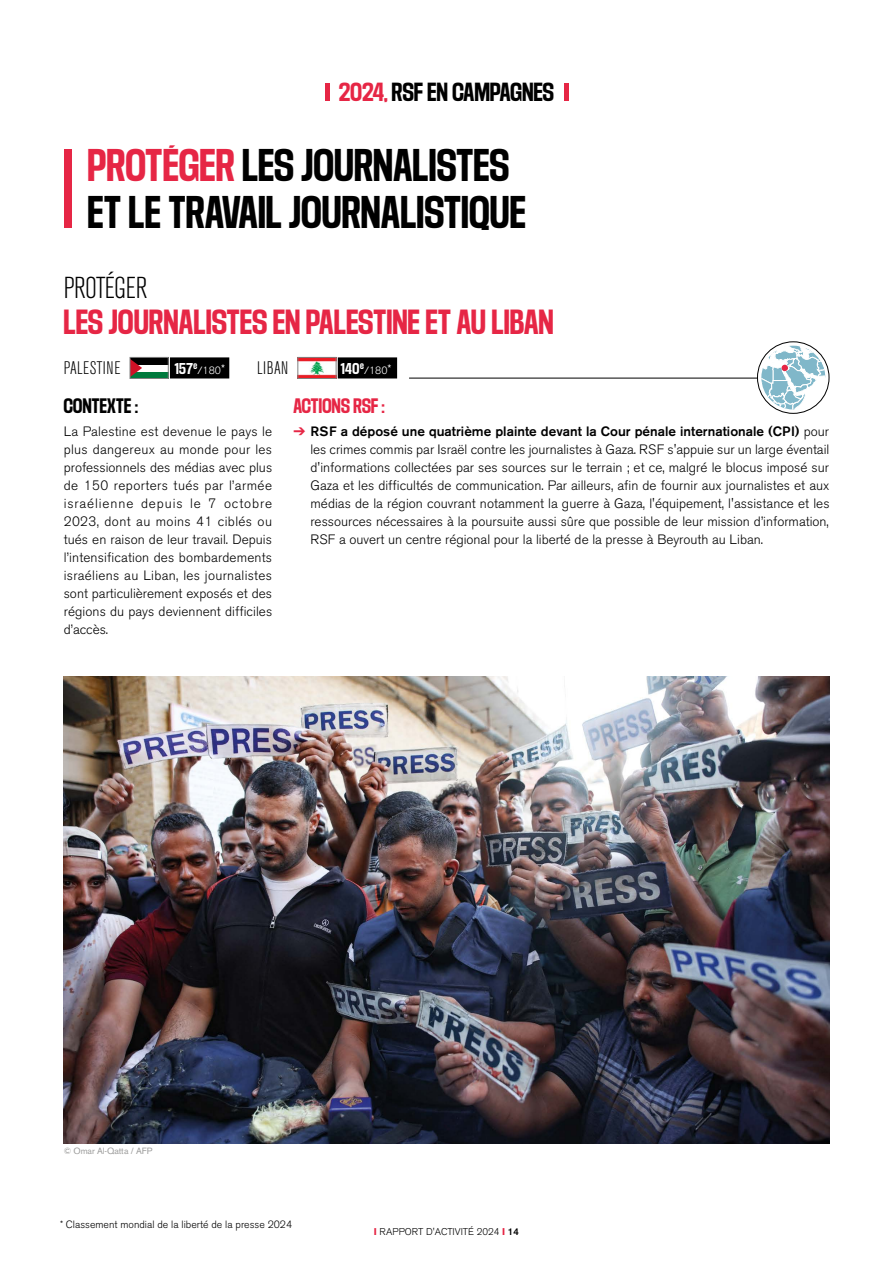
<style>
.page{position:relative;width:893px;height:1263px;background:#fff}
.page>*{position:absolute;margin:0;border:0;box-sizing:border-box;transform-origin:0 0}
.t1{font:700 semi-condensed 39.3px/47.2px "Media Sans";letter-spacing:.02em;color:#000}
.t2{font:700 semi-condensed 30px "Media Sans";letter-spacing:.02em;color:#e62645}
.t3{font:300 condensed 30px "Akzidenz Grotesk BE";letter-spacing:-.025em;color:#000}
.t4{font:700 semi-condensed 22.5px "Media Sans";letter-spacing:.02em;color:#000}
.t5{font:300 condensed 18px "Akzidenz Grotesk BE";letter-spacing:.02em;color:#000}
.t6{font:700 semi-condensed 18px "Media Sans";letter-spacing:.02em;color:#e62645}
.t7{font:700 semi-condensed 18px "Media Sans";letter-spacing:.02em;color:#000}
.t8{font:300 13.5px/18px "Akzidenz Grotesk BE";color:#000;text-align:justify}
.t9{font:300 10.5px "Akzidenz Grotesk BE";color:#000}
.t10{font:300 10.5px "Akzidenz Grotesk BE";color:#fff}
.t11{font:300 9.75px "Akzidenz Grotesk BE";color:#000}
.t12{font:9px "Akzidenz Grotesk BE";letter-spacing:-.01em;color:#9d9d9c}
.s1{color:#e62645}
.s2{font-family:"Media Sans";font-weight:700;font-stretch:semi-condensed;font-size:13.5px}
.s3{font-size:13.5px}
.s4{font-weight:500}
.s5{font-weight:700;color:#e62645}
</style>
<div class="page">
<div style="left:325px;top:83px;width:5px;height:18px;background:#e62645"></div>
<hr style="left:564px;top:83px;width:4px;height:18px;background:#e62645">
<svg style="left:142px;top:372px;width:24px;height:5px"></svg>
<svg style="left:142px;top:364px;width:24px;height:1px"></svg>
<div style="left:130px;top:357px;width:38px;height:7px;background:#000"></div>
<svg style="left:132px;top:360px;width:10px;height:17px"></svg>
<div style="left:130px;top:357px;width:38px;height:22px;border:1px solid #808080"></div>
<div style="left:170px;top:357px;width:59px;height:21px;background:#000"></div>
<img style="left:300px;top:359px;width:34px;height:18px">
<div style="left:298px;top:357px;width:38px;height:22px;border:1px solid #808080"></div>
<div style="left:338px;top:357px;width:59px;height:21px;background:#000"></div>
<img style="left:64px;top:676px;width:765px;height:467px">
<hr style="left:409px;top:378px;width:365px;height:1px;background:#000">
<svg style="left:757px;top:342px;width:72px;height:71px"></svg>
<div style="left:757px;top:341px;width:72px;height:73px;border:1px solid #000;border-radius:50%"></div>
<svg style="left:761px;top:346px;width:64px;height:64px"></svg>
<div style="left:64px;top:149px;width:8px;height:79px;background:#e62645"></div>
<h3 class="t4" style="left:339px;top:79px;width:216px"><span class="s1">2024,</span> RSF EN CAMPAGNES</h3>
<h1 class="t1" style="left:88px;top:140px;width:439px"><span class="s1">PROTÉGER</span> LES JOURNALISTES<br>ET LE TRAVAIL JOURNALISTIQUE</h1>
<h2 class="t3" style="left:64px;top:271px;width:85px">PROTÉGER</h2>
<h2 class="t2" style="left:64px;top:304px;width:491px">LES JOURNALISTES EN PALESTINE ET AU LIBAN</h2>
<h3 class="t5" style="left:64px;top:358px;width:58px">PALESTINE</h3>
<p class="t10" style="left:175px;top:364px;width:52px"><span class="s2">157</span><sup>e</sup>/180<span class="s3">*</span></p>
<h3 class="t5" style="left:257px;top:358px;width:33px">LIBAN</h3>
<p class="t10" style="left:341px;top:364px;width:52px"><span class="s2">140</span><sup>e</sup>/180<span class="s3">*</span></p>
<h3 class="t7" style="left:64px;top:396px;width:75px">CONTEXTE :</h3>
<p class="t8" style="left:64px;top:422px;width:210px">La Palestine est devenue le pays le plus dangereux au monde pour les professionnels des médias avec plus de 150 reporters tués par l’armée israélienne depuis le 7 octobre 2023, dont au moins 41 ciblés ou tués en raison de leur travail. Depuis l’intensification des bombardements israéliens au Liban, les journalistes sont particulièrement exposés et des régions du pays deviennent difficiles d’accès.</p>
<h3 class="t6" style="left:293px;top:396px;width:93px">ACTIONS RSF :</h3>
<p class="t8" style="left:310px;top:422px;width:521px;text-indent:-17px"><span class="s1">➔</span> <span class="s4">RSF a déposé une quatrième plainte devant la Cour pénale internationale (CPI)</span> pour les crimes commis par Israël contre les journalistes à Gaza. RSF s'appuie sur un large éventail d'informations collectées par ses sources sur le terrain ; et ce, malgré le blocus imposé sur Gaza et les difficultés de communication. Par ailleurs, afin de fournir aux journalistes et aux médias de la région couvrant notamment la guerre à Gaza, l'équipement, l'assistance et les ressources nécessaires à la poursuite aussi sûre que possible de leur mission d’information, RSF a ouvert un centre régional pour la liberté de la presse à Beyrouth au Liban.</p>
<p class="t12" style="left:64px;top:1145px;width:90px">© Omar Al-Qatta / AFP</p>
<p class="t9" style="left:60px;top:1219px;width:234px">* Classement mondial de la liberté de la presse 2024</p>
<p class="t11" style="left:374px;top:1226px;width:147px"><span class="s5">I</span> RAPPORT D'ACTIVITÉ 2024 <span class="s5">I</span> <span class="s4">14</span></p>
</div>
